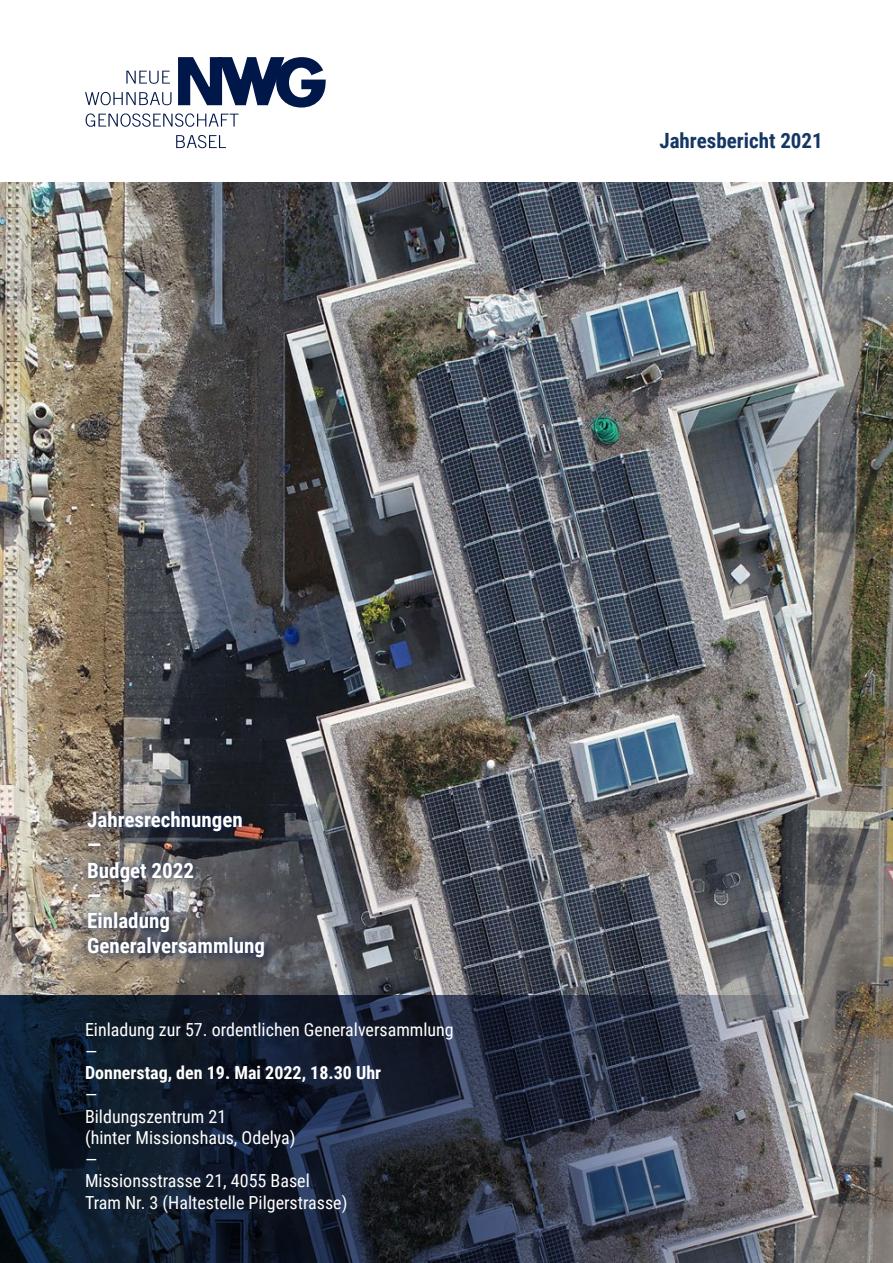
<style>
.page{position:relative;width:893px;height:1263px;background:#fff}
.page>*{position:absolute;margin:0;border:0;box-sizing:border-box;transform-origin:0 0}
.t1{font:700 21px "Roboto Condensed";color:#fff}
.t2{font:700 21px "Roboto Condensed";color:#153764}
.t3{font:18px/21.6px "Roboto Condensed";color:#fff}
.t4{font:700 18px "Roboto Condensed";color:#fff}
</style>
<div class="page">
<svg style="left:85px;top:57px;width:241px;height:70px"></svg>
<svg style="left:176px;top:135px;width:50px;height:13px"></svg>
<img style="left:0;top:183px;width:893px;height:812px">
<div style="left:76px;top:800px;width:200px;height:169px;background:#00174a;opacity:.75"></div>
<svg style="left:0;top:995px;width:893px;height:268px;background:#323947"></svg>
<p class="t2" style="left:659px;top:126px;width:165px">Jahresbericht 2021</p>
<p class="t1" style="left:87px;top:805px;width:157px">Jahresrechnungen</p>
<p class="t1" style="left:87px;top:830px;width:15px">—</p>
<p class="t1" style="left:87px;top:855px;width:108px">Budget 2022</p>
<p class="t1" style="left:87px;top:881px;width:15px">—</p>
<p class="t1" style="left:87px;top:906px;width:84px">Einladung</p>
<p class="t1" style="left:87px;top:931px;width:179px">Generalversammlung</p>
<p class="t3" style="left:85px;top:1018px;width:370px">Einladung zur 57. ordentlichen Generalversammlung</p>
<p class="t3" style="left:85px;top:1040px;width:14px">—</p>
<p class="t4" style="left:85px;top:1060px;width:298px">Donnerstag, den 19. Mai 2022, 18.30 Uhr</p>
<p class="t3" style="left:85px;top:1083px;width:14px">—</p>
<p class="t3" style="left:85px;top:1105px;width:212px">Bildungszentrum 21<br>(hinter Missionshaus, Odelya)</p>
<p class="t3" style="left:85px;top:1148px;width:14px">—</p>
<p class="t3" style="left:85px;top:1169px;width:226px">Missionsstrasse 21, 4055 Basel</p>
<p class="t3" style="left:85px;top:1191px;width:264px">Tram Nr. 3 (Haltestelle Pilgerstrasse)</p>
</div>
